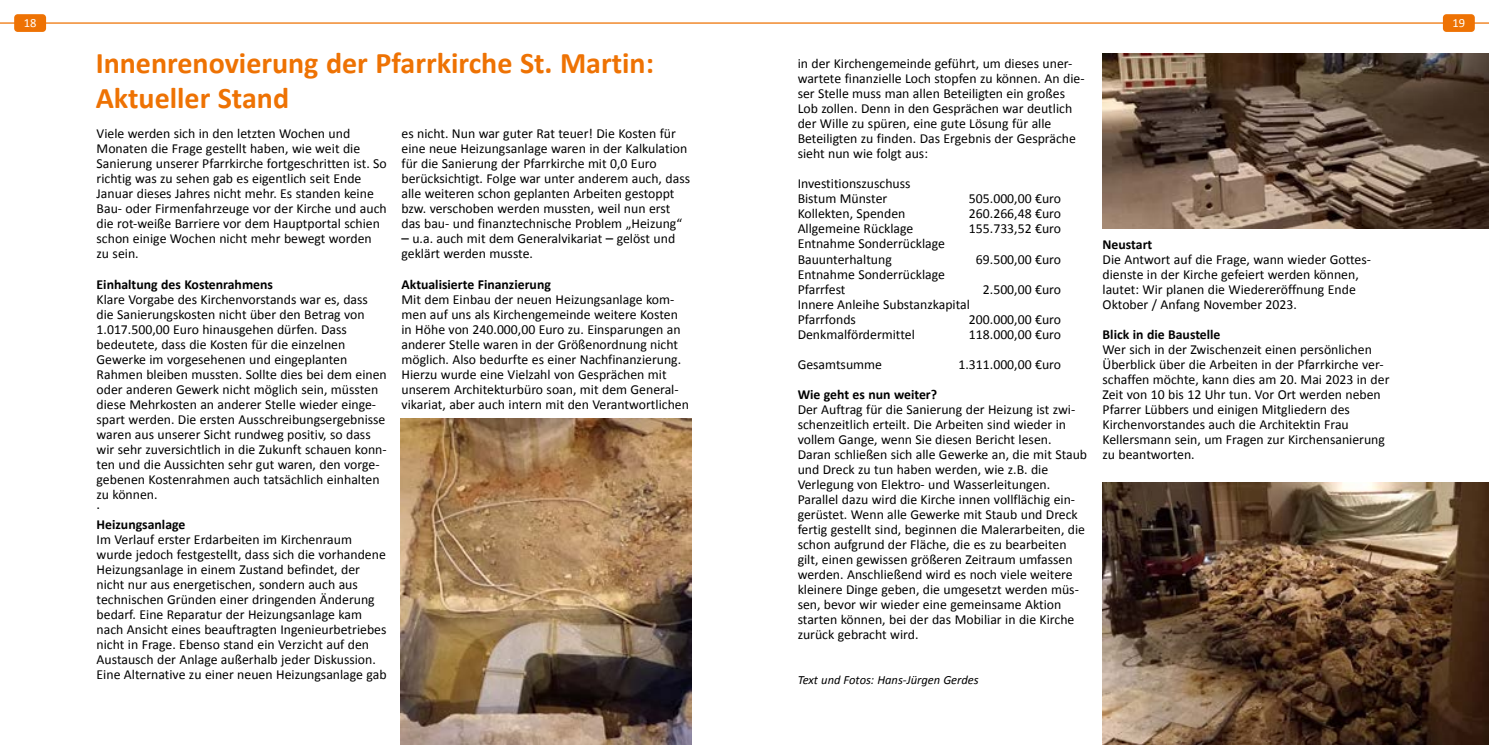
<style>
.page{position:relative;width:1489px;height:745px;background:#fff}
.page>*{position:absolute;margin:0;border:0;box-sizing:border-box;transform-origin:0 0}
.t1{font:700 30px/35px "Calibri";color:#ee7203}
.t2{font:14.38px "Calibri";color:#000}
.t3{font:13.75px/15px "Calibri";color:#000}
.t4{font:700 13.75px "Calibri";color:#000}
.t5{font:italic 12.5px "Calibri";color:#000}
.t6{font:12.5px "Calibri";color:#fff}
.s1{font-size:15px}
</style>
<div class="page">
<hr style="left:0;top:22px;width:1488px;height:2px;background:#ee7203">
<div style="left:1442px;top:14px;width:32px;height:18px;background:#ee7203;border-radius:4px"></div>
<div style="left:14px;top:14px;width:32px;height:18px;background:#ee7203;border-radius:4px"></div>
<img style="left:400px;top:418px;width:291px;height:326px">
<img style="left:1102px;top:482px;width:386px;height:262px">
<img style="left:1102px;top:53px;width:386px;height:176px">
<p class="t6" style="left:24px;top:15px;width:14px">18</p>
<p class="t6" style="left:1452px;top:15px;width:14px">19</p>
<h1 class="t1" style="left:96px;top:46px;width:559px">Innenrenovierung der Pfarrkirche St. Martin:<br>Aktueller Stand</h1>
<p class="t3" style="left:797px;top:56px;width:288px">in der Kirchengemeinde geführt, um dieses uner&shy;wartete finanzielle Loch stopfen zu können. An die&shy;ser Stelle muss man allen Beteiligten ein großes Lob zollen. Denn in den Gesprächen war deutlich der Wille zu spüren, eine gute Lösung für alle Beteiligten zu finden. Das Ergebnis der Gespräche sieht nun wie folgt aus:</p>
<p class="t3" style="left:797px;top:176px;width:114px">Investitionszuschuss<br>Bistum Münster</p>
<p class="t3" style="left:401px;top:126px;width:290px">es nicht. Nun war guter Rat teuer! Die Kosten für eine neue Heizungsanlage waren in der Kalkulation für die Sanierung der Pfarrkirche mit 0,0 Euro berücksichtigt. Folge war unter anderem auch, dass alle weiteren schon geplanten Arbeiten gestoppt bzw. verschoben werden mussten, weil nun erst das bau- und finanztechnische Problem „Heizung“</p>
<p class="t3" style="left:401px;top:231px;width:275px"><span class="s1">–</span> u.a. auch mit dem Generalvikariat <span class="s1">–</span> gelöst und geklärt werden musste.</p>
<p class="t4" style="left:401px;top:275px;width:151px">Aktualisierte Finanzierung</p>
<p class="t3" style="left:401px;top:291px;width:289px">Mit dem Einbau der neuen Heizungsanlage kom&shy;men auf uns als Kirchengemeinde weitere Kosten in Höhe von 240.000,00 Euro zu. Einsparungen an anderer Stelle waren in der Größenordnung nicht möglich. Also bedurfte es einer Nachfinanzierung.<br>Hierzu wurde eine Vielzahl von Gesprächen mit unserem Architekturbüro soan, mit dem General&shy;vikariat, aber auch intern mit den Verantwortlichen</p>
<p class="t3" style="left:97px;top:126px;width:292px">Viele werden sich in den letzten Wochen und Monaten die Frage gestellt haben, wie weit die Sanierung unserer Pfarrkirche fortgeschritten ist. So richtig was zu sehen gab es eigentlich seit Ende Januar dieses Jahres nicht mehr. Es standen keine Bau- oder Firmenfahrzeuge vor der Kirche und auch die rot-weiße Barriere vor dem Hauptportal schien schon einige Wochen nicht mehr bewegt worden zu sein.</p>
<p class="t4" style="left:97px;top:275px;width:178px">Einhaltung des Kostenrahmens</p>
<p class="t3" style="left:97px;top:291px;width:292px">Klare Vorgabe des Kirchenvorstands war es, dass die Sanierungskosten nicht über den Betrag von 1.017.500,00 Euro hinausgehen dürfen. Dass bedeutete, dass die Kosten für die einzelnen Gewerke im vorgesehenen und eingeplanten Rahmen bleiben mussten. Sollte dies bei dem einen oder anderen Gewerk nicht möglich sein, müssten diese Mehrkosten an anderer Stelle wieder einge&shy;spart werden. Die ersten Ausschreibungsergebnisse waren aus unserer Sicht rundweg positiv, so dass wir sehr zuversichtlich in die Zukunft schauen konn&shy;ten und die Aussichten sehr gut waren, den vorge&shy;gebenen Kostenrahmen auch tatsächlich einhalten zu können.</p>
<p class="t4" style="left:97px;top:515px;width:90px">Heizungsanlage</p>
<p class="t3" style="left:97px;top:531px;width:291px">Im Verlauf erster Erdarbeiten im Kirchenraum wurde jedoch festgestellt, dass sich die vorhandene Heizungsanlage in einem Zustand befindet, der nicht nur aus energetischen, sondern auch aus technischen Gründen einer dringenden Änderung bedarf. Eine Reparatur der Heizungsanlage kam nach Ansicht eines beauftragten Ingenieurbetriebes nicht in Frage. Ebenso stand ein Verzicht auf den Austausch der Anlage außerhalb jeder Diskussion.<br>Eine Alternative zu einer neuen Heizungsanlage gab</p>
<p class="t3" style="left:968px;top:191px;width:94px">505.000,00 €uro</p>
<p class="t3" style="left:797px;top:206px;width:109px">Kollekten, Spenden</p>
<p class="t3" style="left:968px;top:206px;width:94px">260.266,48 €uro</p>
<p class="t3" style="left:797px;top:221px;width:117px">Allgemeine Rücklage</p>
<p class="t3" style="left:968px;top:221px;width:94px">155.733,52 €uro</p>
<p class="t3" style="left:797px;top:236px;width:149px">Entnahme Sonderrücklage<br>Bauunterhaltung</p>
<p class="t4" style="left:1102px;top:235px;width:51px">Neustart</p>
<p class="t3" style="left:1102px;top:251px;width:270px">Die Antwort auf die Frage, wann wieder Gottes&shy;dienste in der Kirche gefeiert werden können, lautet: Wir planen die Wiedereröffnung Ende Oktober / Anfang November 2023.</p>
<p class="t4" style="left:1102px;top:325px;width:119px">Blick in die Baustelle</p>
<p class="t3" style="left:1102px;top:341px;width:288px">Wer sich in der Zwischenzeit einen persönlichen Überblick über die Arbeiten in der Pfarrkirche ver&shy;schaffen möchte, kann dies am 20. Mai 2023 in der Zeit von 10 bis 12 Uhr tun. Vor Ort werden neben Pfarrer Lübbers und einigen Mitgliedern des Kirchenvorstandes auch die Architektin Frau Kellersmann sein, um Fragen zur Kirchensanierung zu beantworten.</p>
<p class="t3" style="left:975px;top:251px;width:87px">69.500,00 €uro</p>
<p class="t3" style="left:797px;top:266px;width:149px">Entnahme Sonderrücklage<br>Pfarrfest</p>
<p class="t3" style="left:982px;top:281px;width:80px">2.500,00 €uro</p>
<p class="t3" style="left:797px;top:296px;width:174px">Innere Anleihe Substanzkapital<br>Pfarrfonds</p>
<p class="t3" style="left:968px;top:311px;width:94px">200.000,00 €uro</p>
<p class="t3" style="left:797px;top:326px;width:119px">Denkmalfördermittel</p>
<p class="t3" style="left:968px;top:326px;width:94px">118.000,00 €uro</p>
<p class="t3" style="left:797px;top:356px;width:86px">Gesamtsumme</p>
<p class="t3" style="left:958px;top:356px;width:104px">1.311.000,00 €uro</p>
<p class="t4" style="left:797px;top:385px;width:141px">Wie geht es nun weiter?</p>
<p class="t3" style="left:797px;top:401px;width:291px">Der Auftrag für die Sanierung der Heizung ist zwi&shy;schenzeitlich erteilt. Die Arbeiten sind wieder in vollem Gange, wenn Sie diesen Bericht lesen.<br>Daran schließen sich alle Gewerke an, die mit Staub und Dreck zu tun haben werden, wie z.B. die Verlegung von Elektro- und Wasserleitungen.<br>Parallel dazu wird die Kirche innen vollflächig ein&shy;gerüstet. Wenn alle Gewerke mit Staub und Dreck fertig gestellt sind, beginnen die Malerarbeiten, die schon aufgrund der Fläche, die es zu bearbeiten gilt, einen gewissen größeren Zeitraum umfassen werden. Anschließend wird es noch viele weitere kleinere Dinge geben, die umgesetzt werden müs&shy;sen, bevor wir wieder eine gemeinsame Aktion starten können, bei der das Mobiliar in die Kirche zurück gebracht wird.</p>
<p class="t2" style="left:97px;top:494px;width:5px">.</p>
<p class="t5" style="left:797px;top:670px;width:182px">Text und Fotos: Hans-Jürgen Gerdes</p>
</div>
